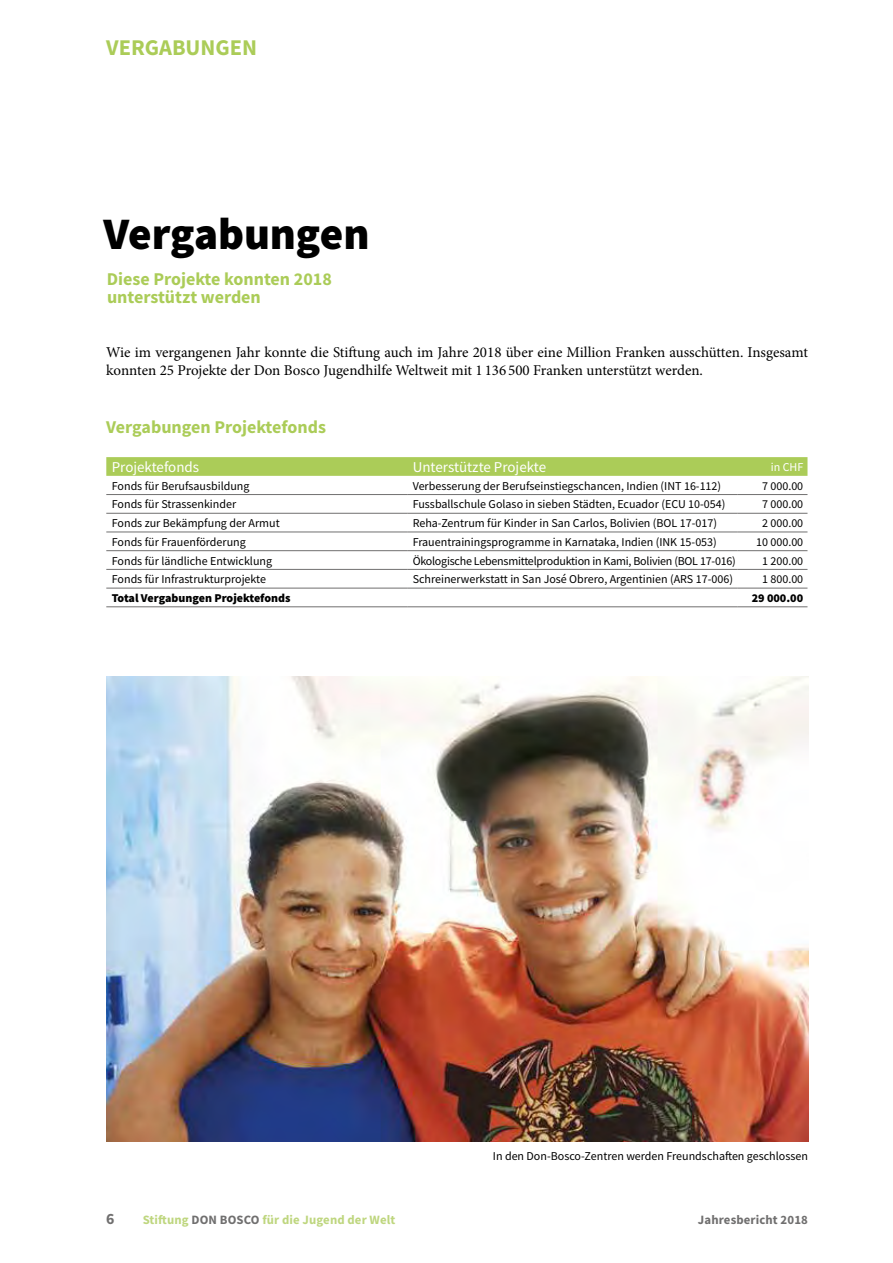
<style>
.page{position:relative;width:893px;height:1263px;background:#fff}
.page>*{position:absolute;margin:0;border:0;box-sizing:border-box;transform-origin:0 0}
.t1{font:900 45px "Source Sans Pro";letter-spacing:-.005em;color:#000}
.t2{font:700 22.5px "Source Sans Pro";color:#abcc58}
.t3{font:700 18px/18px "Source Sans Pro";color:#abcc58}
.t4{font:700 15.75px "Source Sans Pro";color:#706f6f}
.t5{font:15px/18px "Minion Pro";color:#000}
.t6{font:15px "Source Sans Pro";color:#fff}
.t7{font:700 12.75px "Source Sans Pro";letter-spacing:.01em;color:#bed67e}
.t8{font:700 12.75px "Source Sans Pro";letter-spacing:.01em;color:#706f6f}
.t9{font:12px "Source Sans Pro";color:#000}
.t10{font:12px "Source Sans Pro";letter-spacing:-.02em;color:#000}
.t11{font:900 12px "Source Sans Pro";color:#000}
.t12{font:12px "Source Sans Pro";color:#fff}
.s1{color:#706f6f}
</style>
<div class="page">
<img style="left:106px;top:676px;width:702px;height:465px">
<svg style="left:106px;top:457px;width:701px;height:19px;background:#accc5a"></svg>
<hr style="left:106px;top:494px;width:301px;height:1px;background:#706f6f">
<hr style="left:407px;top:494px;width:331px;height:1px;background:#706f6f">
<hr style="left:738px;top:494px;width:69px;height:1px;background:#706f6f">
<hr style="left:106px;top:513px;width:301px;height:1px;background:#706f6f">
<hr style="left:407px;top:513px;width:331px;height:1px;background:#706f6f">
<hr style="left:738px;top:513px;width:69px;height:1px;background:#706f6f">
<hr style="left:106px;top:532px;width:301px;height:1px;background:#706f6f">
<hr style="left:407px;top:532px;width:331px;height:1px;background:#706f6f">
<hr style="left:738px;top:532px;width:69px;height:1px;background:#706f6f">
<hr style="left:106px;top:550px;width:301px;height:1px;background:#706f6f">
<hr style="left:407px;top:550px;width:331px;height:1px;background:#706f6f">
<hr style="left:738px;top:550px;width:69px;height:1px;background:#706f6f">
<hr style="left:106px;top:569px;width:301px;height:1px;background:#706f6f">
<hr style="left:407px;top:569px;width:331px;height:1px;background:#706f6f">
<hr style="left:738px;top:569px;width:69px;height:1px;background:#706f6f">
<hr style="left:106px;top:588px;width:301px;height:1px;background:#706f6f">
<hr style="left:407px;top:588px;width:331px;height:1px;background:#706f6f">
<hr style="left:738px;top:588px;width:69px;height:1px;background:#706f6f">
<hr style="left:106px;top:606px;width:301px;height:1px;background:#706f6f">
<hr style="left:407px;top:606px;width:331px;height:1px;background:#706f6f">
<hr style="left:738px;top:606px;width:69px;height:1px;background:#706f6f">
<h2 class="t2" style="left:106px;top:32px;width:152px">VERGABUNGEN</h2>
<h1 class="t1" style="left:104px;top:202px;width:267px">Vergabungen</h1>
<h3 class="t3" style="left:107px;top:269px;width:227px">Diese Projekte konnten 2018 unterstützt werden</h3>
<p class="t5" style="left:106px;top:343px;width:703px">Wie im vergangenen Jahr konnte die Stiftung auch im Jahre 2018 über eine Million Franken ausschütten. Insgesamt konnten 25 Projekte der Don Bosco Jugendhilfe Weltweit mit 1 136 500 Franken unterstützt werden.</p>
<h3 class="t3" style="left:106px;top:418px;width:221px">Vergabungen Projektefonds</h3>
<p class="t6" style="left:112px;top:458px;width:89px">Projektefonds</p>
<p class="t6" style="left:413px;top:458px;width:135px">Unterstützte Projekte</p>
<p class="t12" style="left:771px;top:459px;width:34px">in CHF</p>
<p class="t9" style="left:112px;top:478px;width:139px">Fonds für Berufsausbildung</p>
<p class="t9" style="left:413px;top:478px;width:310px">Verbesserung der Berufseinstiegschancen, Indien (INT 16-112)</p>
<p class="t9" style="left:762px;top:478px;width:43px">7 000.00</p>
<p class="t9" style="left:112px;top:497px;width:126px">Fonds für Strassenkinder</p>
<p class="t9" style="left:413px;top:497px;width:314px">Fussballschule Golaso in sieben Städten, Ecuador (ECU 10-054)</p>
<p class="t9" style="left:762px;top:497px;width:43px">7 000.00</p>
<p class="t9" style="left:112px;top:515px;width:169px">Fonds zur Bekämpfung der Armut</p>
<p class="t9" style="left:413px;top:515px;width:306px">Reha-Zentrum für Kinder in San Carlos, Bolivien (BOL 17-017)</p>
<p class="t9" style="left:762px;top:515px;width:43px">2 000.00</p>
<p class="t9" style="left:112px;top:534px;width:136px">Fonds für Frauenförderung</p>
<p class="t9" style="left:413px;top:534px;width:306px">Frauentrainingsprogramme in Karnataka, Indien (INK 15-053)</p>
<p class="t9" style="left:756px;top:534px;width:49px">10 000.00</p>
<p class="t9" style="left:112px;top:553px;width:162px">Fonds für ländliche Entwicklung</p>
<p class="t10" style="left:413px;top:553px;width:325px">Ökologische Lebensmittelproduktion in Kami, Bolivien (BOL 17-016)</p>
<p class="t9" style="left:762px;top:553px;width:43px">1 200.00</p>
<p class="t9" style="left:112px;top:572px;width:156px">Fonds für Infrastrukturprojekte</p>
<p class="t9" style="left:413px;top:572px;width:322px">Schreinerwerkstatt in San José Obrero, Argentinien (ARS 17-006)</p>
<p class="t9" style="left:762px;top:572px;width:43px">1 800.00</p>
<p class="t11" style="left:112px;top:590px;width:180px">Total Vergabungen Projektefonds</p>
<p class="t11" style="left:752px;top:590px;width:53px">29 000.00</p>
<p class="t9" style="left:493px;top:1148px;width:317px">In den Don-Bosco-Zentren werden Freundschaften geschlossen</p>
<h3 class="t4" style="left:106px;top:1208px;width:10px">6</h3>
<p class="t7" style="left:143px;top:1211px;width:254px">Stiftung <span class="s1">DON BOSCO</span> für die Jugend der Welt</p>
<p class="t8" style="left:698px;top:1211px;width:111px">Jahresbericht 2018</p>
</div>
